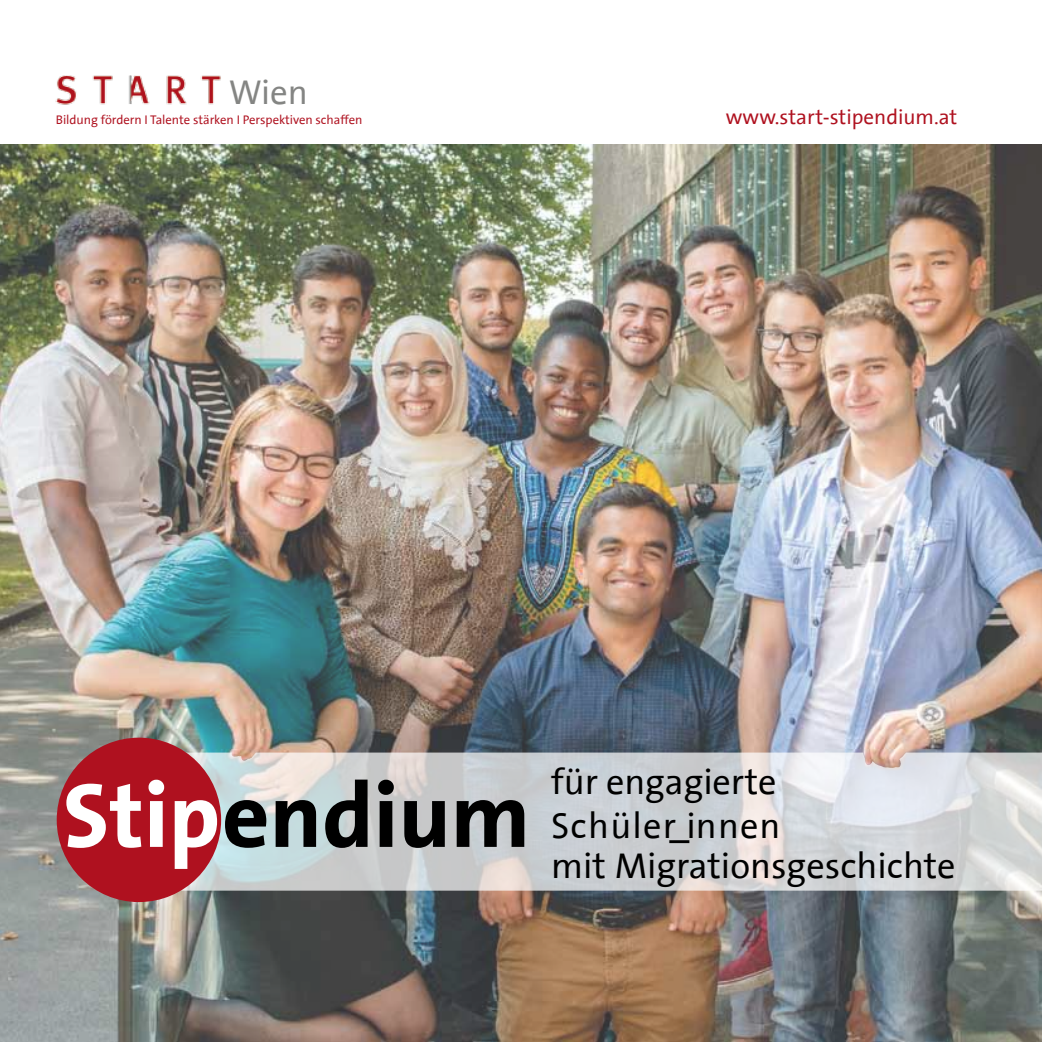
<style>
.page{position:relative;width:1042px;height:1042px;background:#fff}
.page>*{position:absolute;margin:0;border:0;box-sizing:border-box;transform-origin:0 0}
.t1{font:700 92.23px "The Sans Office";color:#000}
.t2{font:36.4px/43.6px "The Sans Office";color:#000}
.t3{font:34.82px "The Sans Office";color:#848583}
.t4{font:21px "The Sans Office";color:#af111f}
.t5{font:12.78px "The Sans Office";letter-spacing:-.005em;color:#af111f}
.s1{color:#fff}
</style>
<div class="page">
<img style="left:49px;top:76px;width:215px;height:69px">
<img style="left:0;top:145px;width:1042px;height:897px">
<svg style="left:182px;top:752px;width:860px;height:138px;background:#d1d4d6"></svg>
<div style="left:57px;top:737px;width:164px;height:165px;background:#af111f;border-radius:50%"></div>
<h3 class="t3" style="left:229px;top:74px;width:81px">Wien</h3>
<p class="t5" style="left:56px;top:113px;width:308px">Bildung fördern I Talente stärken I Perspektiven schaffen</p>
<h3 class="t4" style="left:725px;top:106px;width:233px">www.start-stipendium.at</h3>
<h1 class="t1" style="left:63px;top:767px;width:469px"><span class="s1">Stip</span>endium</h1>
<h2 class="t2" style="left:551px;top:761px;width:231px">für engagierte<br>Schüler_innen</h2>
<h2 class="t2" style="left:551px;top:845px;width:406px">mit Migrationsgeschichte</h2>
</div>
